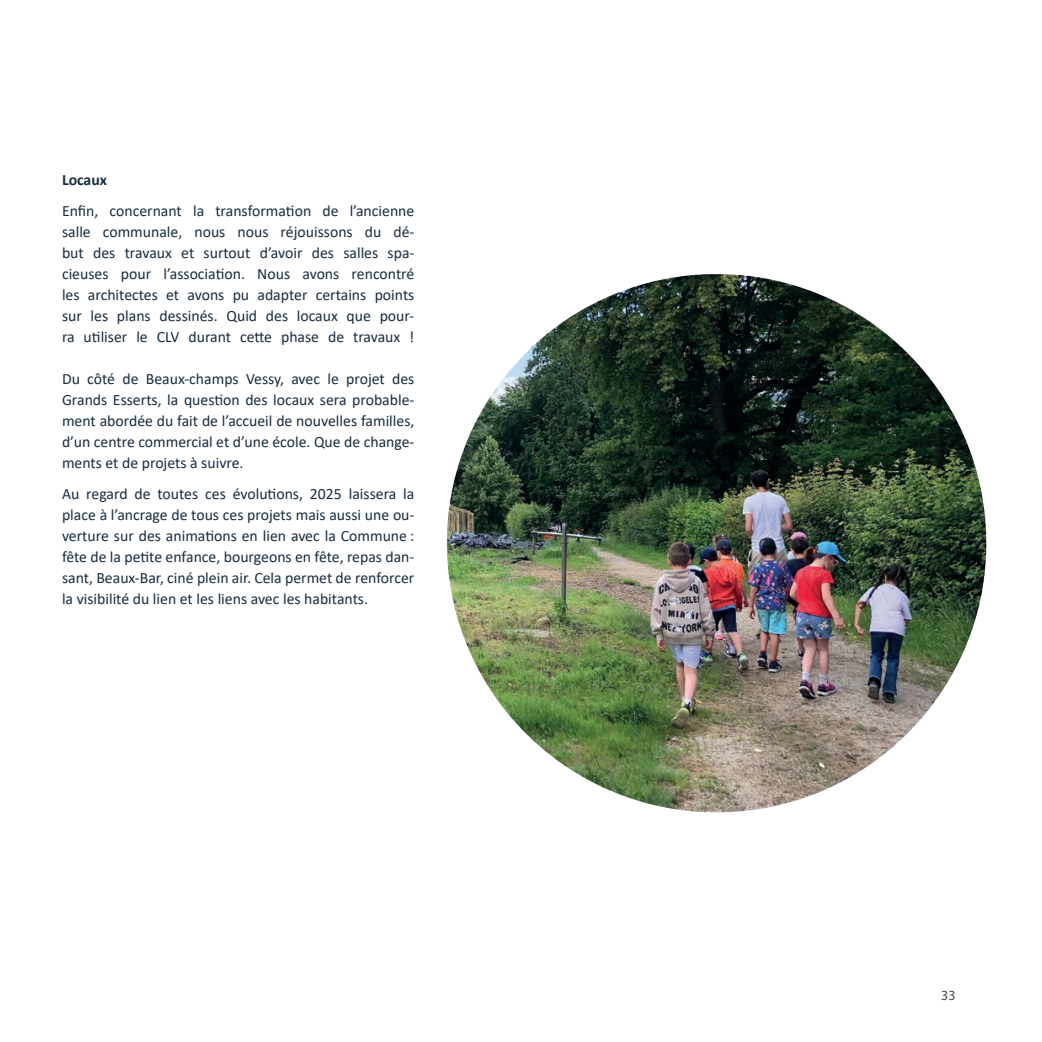
<style>
.page{position:relative;width:1042px;height:1042px;background:#fff}
.page>*{position:absolute;margin:0;border:0;box-sizing:border-box;transform-origin:0 0}
.t1{font:15.75px/21px "Calibri";color:#182d40;text-align:justify}
.t2{font:700 15.75px "Calibri";color:#182d40}
.t3{font:14px "Myriad Pro";color:#4b4c4d}
</style>
<div class="page">
<img style="left:446px;top:274px;width:541px;height:539px">
<p class="t2" style="left:62px;top:169px;width:47px">Locaux</p>
<p class="t1" style="left:62px;top:200px;width:354px">Enfin, concernant la transformation de l’ancienne salle communale, nous nous réjouissons du dé&shy;but des travaux et surtout d’avoir des salles spa&shy;cieuses pour l’association. Nous avons rencontré les architectes et avons pu adapter certains points sur les plans dessinés. Quid des locaux que pour&shy;ra utiliser le CLV durant cette phase de travaux !</p>
<p class="t1" style="left:62px;top:368px;width:354px">Du côté de Beaux-champs Vessy, avec le projet des Grands Esserts, la question des locaux sera probable&shy;ment abordée du fait de l’accueil de nouvelles familles, d’un centre commercial et d’une école. Que de change&shy;ments et de projets à suivre.</p>
<p class="t1" style="left:62px;top:483px;width:354px">Au regard de toutes ces évolutions, 2025 laissera la place à l’ancrage de tous ces projets mais aussi une ou&shy;verture sur des animations en lien avec la Commune : fête de la petite enfance, bourgeons en fête, repas dan&shy;sant, Beaux-Bar, ciné plein air. Cela permet de renforcer la visibilité du lien et les liens avec les habitants.</p>
<p class="t3" style="left:941px;top:987px;width:16px">33</p>
</div>
